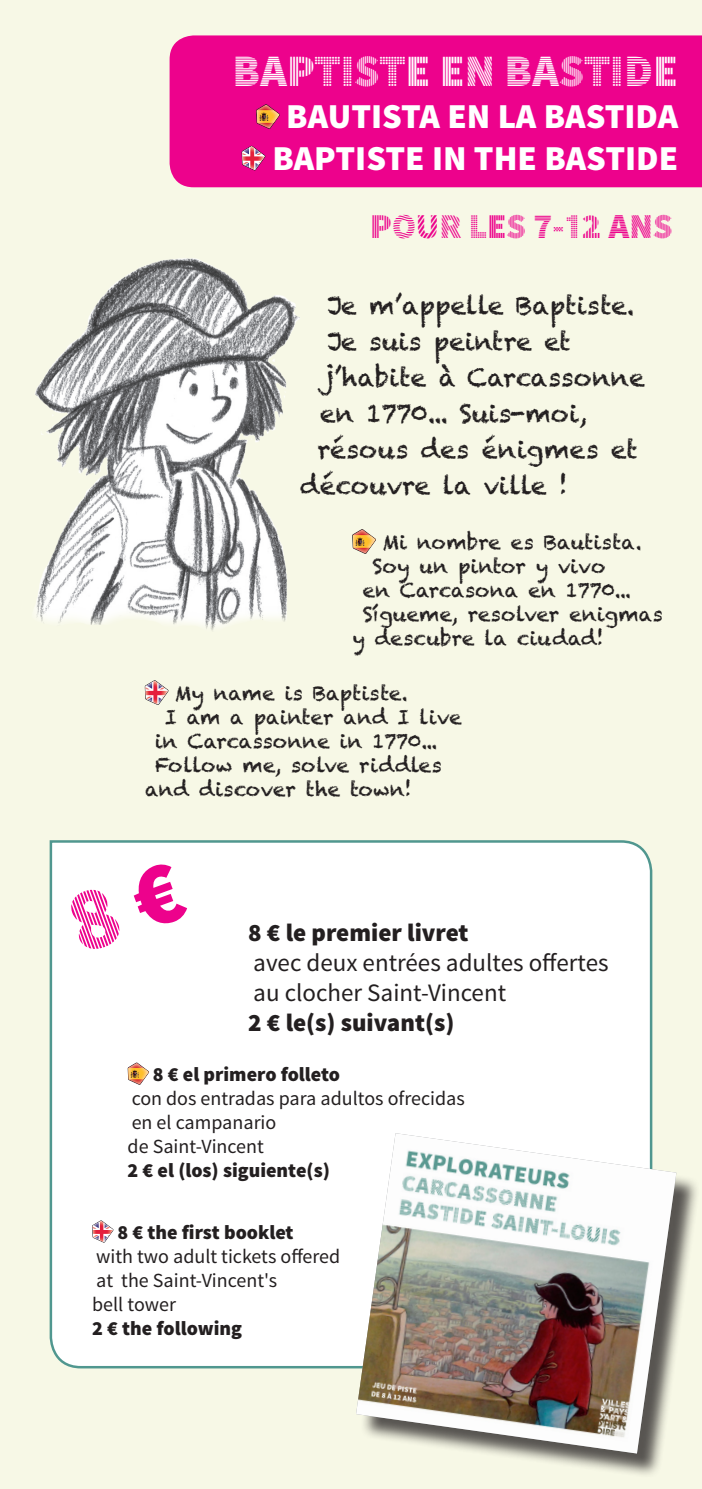
<style>
.page{position:relative;width:702px;height:1489px;background:#fff}
.page>*{position:absolute;margin:0;border:0;box-sizing:border-box;transform-origin:0 0}
.t1{font:45px "Source Sans Pro DISPLAY";color:#fff}
.t2{font:900 35px/42px "Source Sans Pro";color:#fff;text-align:center}
.t3{font:35px "Source Sans Pro DISPLAY";color:#ed028c}
.t4{font:25px "Chalkduster";color:#231f20}
.t5{font:25px/30px "Source Sans Pro";color:#231f20}
.t6{font:900 25px "Source Sans Pro";color:#231f20}
.t7{font:20px "Chalkduster";color:#231f20}
.t8{font:20px/24px "Source Sans Pro";color:#231f20}
.t9{font:900 20px "Source Sans Pro";color:#231f20}
</style>
<div class="page">
<div style="left:0;top:0;width:702px;height:1488px;background:#f7f8e6"></div>
<svg style="left:48px;top:839px;width:605px;height:530px"></svg>
<img style="left:25px;top:229px;width:293px;height:409px">
<div style="left:169px;top:35px;width:533px;height:152px;background:#ed028c"></div>
<svg style="left:145px;top:680px;width:23px;height:25px"></svg>
<img style="left:146px;top:681px;width:22px;height:23px">
<img style="left:242px;top:146px;width:23px;height:24px">
<svg style="left:256px;top:104px;width:24px;height:25px"></svg>
<svg style="left:352px;top:529px;width:24px;height:25px"></svg>
<svg style="left:128px;top:1062px;width:21px;height:22px"></svg>
<div style="left:359px;top:1136px;width:341px;height:341px;background:#231f20;opacity:.75"></div>
<img style="left:356px;top:1133px;width:320px;height:320px">
<svg style="left:92px;top:1220px;width:21px;height:22px"></svg>
<img style="left:93px;top:1220px;width:20px;height:21px">
<svg style="left:65px;top:860px;width:125px;height:94px"></svg>
<h1 class="t1" style="left:232px;top:48px;width:447px">BAPTISTE EN BASTIDE</h1>
<h2 class="t2" style="left:272px;top:97px;width:407px">BAUTISTA EN LA BASTIDA<br>BAPTISTE IN THE BASTIDE</h2>
<h2 class="t3" style="left:370px;top:208px;width:304px">POUR LES 7-12 ANS</h2>
<p class="t4" style="left:327px;top:291px;width:309px">Je m’appelle Baptiste.</p>
<p class="t4" style="left:327px;top:327px;width:245px">Je suis peintre et</p>
<p class="t4" style="left:322px;top:363px;width:324px">j’habite à Carcassonne</p>
<p class="t4" style="left:320px;top:399px;width:269px">en 1770... Suis-moi,</p>
<p class="t4" style="left:317px;top:435px;width:322px">résous des énigmes et</p>
<p class="t4" style="left:300px;top:471px;width:269px">découvre la ville !</p>
<p class="t7" style="left:382px;top:530px;width:261px">Mi nombre es Bautista.</p>
<p class="t7" style="left:372px;top:554px;width:234px">Soy un pintor y vivo</p>
<p class="t7" style="left:362px;top:578px;width:270px">en Carcasona en 1770...</p>
<p class="t7" style="left:362px;top:602px;width:302px">Sígueme, resolver enigmas</p>
<p class="t7" style="left:353px;top:626px;width:252px">y descubre la ciudad!</p>
<p class="t7" style="left:175px;top:681px;width:234px">My name is Baptiste.</p>
<p class="t7" style="left:165px;top:705px;width:298px">I am a painter and I live</p>
<p class="t7" style="left:155px;top:729px;width:284px">in Carcassonne in 1770...</p>
<p class="t7" style="left:155px;top:753px;width:288px">Follow me, solve riddles</p>
<p class="t7" style="left:145px;top:777px;width:268px">and discover the town!</p>
<p class="t6" style="left:248px;top:915px;width:222px">8 € le premier livret</p>
<p class="t5" style="left:253px;top:947px;width:357px">avec deux entrées adultes offertes au clocher Saint-Vincent</p>
<p class="t6" style="left:248px;top:1005px;width:208px">2 € le(s) suivant(s)</p>
<p class="t9" style="left:153px;top:1061px;width:189px">8 € el primero folleto</p>
<p class="t8" style="left:128px;top:1086px;width:338px">con dos entradas para adultos ofrecidas en el campanario<br>de Saint-Vincent</p>
<p class="t9" style="left:128px;top:1157px;width:204px">2 € el (los) siguiente(s)</p>
<p class="t9" style="left:117px;top:1219px;width:178px">8 € the first booklet</p>
<p class="t8" style="left:92px;top:1244px;width:249px">with two adult tickets offered at the Saint-Vincent's<br>bell tower</p>
<p class="t9" style="left:92px;top:1315px;width:151px">2 € the following</p>
</div>
